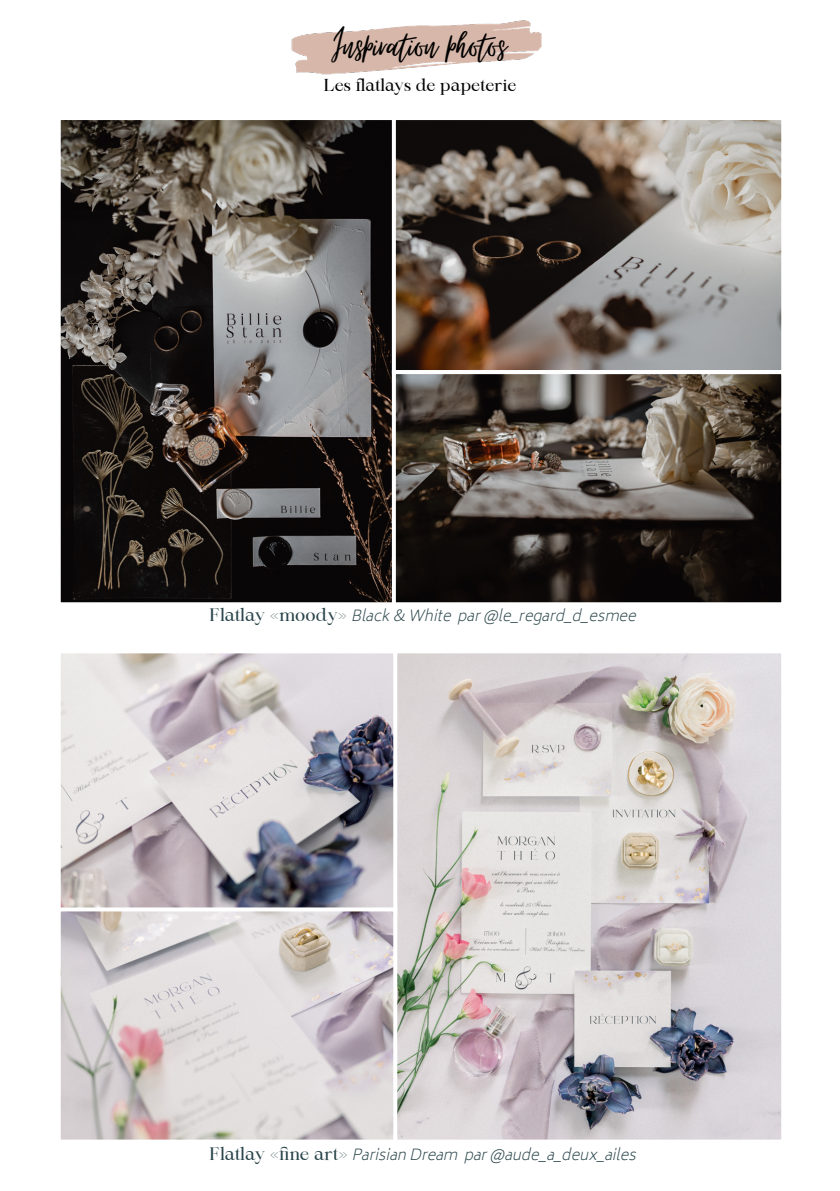
<style>
.page{position:relative;width:840px;height:1191px;background:#fff}
.page>*{position:absolute;margin:0;border:0;box-sizing:border-box;transform-origin:0 0}
.t1{font:49.2px "Virtual";color:#000}
.t2{font:16.4px "Maharlika";color:#000}
.t3{font:italic 200 15px "Biryani";color:#29444a}
.s1{font-family:"Maharlika";font-weight:400;font-style:normal;font-size:17.2px}
</style>
<div class="page">
<img style="left:397px;top:654px;width:382px;height:484px">
<div style="left:387px;top:649px;width:397px;height:494px;border:4px solid #fff"></div>
<img style="left:62px;top:121px;width:329px;height:480px">
<div style="left:57px;top:116px;width:348px;height:490px;border:4px solid #fff"></div>
<img style="left:396px;top:121px;width:383px;height:480px">
<div style="left:391px;top:116px;width:393px;height:258px;border:4px solid #fff"></div>
<div style="left:391px;top:370px;width:393px;height:236px;border:4px solid #fff"></div>
<img style="left:62px;top:654px;width:330px;height:253px">
<div style="left:57px;top:649px;width:340px;height:267px;border:4px solid #fff"></div>
<img style="left:62px;top:912px;width:330px;height:226px">
<div style="left:57px;top:907px;width:340px;height:236px;border:4px solid #fff"></div>
<img style="left:291px;top:20px;width:251px;height:55px">
<h1 class="t1" style="left:331px;top:21px;width:177px">Inspiration photos</h1>
<p class="t2" style="left:323px;top:74px;width:194px">Les flatlays de papeterie</p>
<p class="t3" style="left:209px;top:607px;width:433px"><span class="s1">F l atl ay « m o o dy »</span> Black&amp; White par@le_regard_d_esmee</p>
<p class="t3" style="left:209px;top:1146px;width:433px"><span class="s1">Flatlay « fine art »</span> ParisianDream par@aude_a_deux_ailes</p>
</div>
